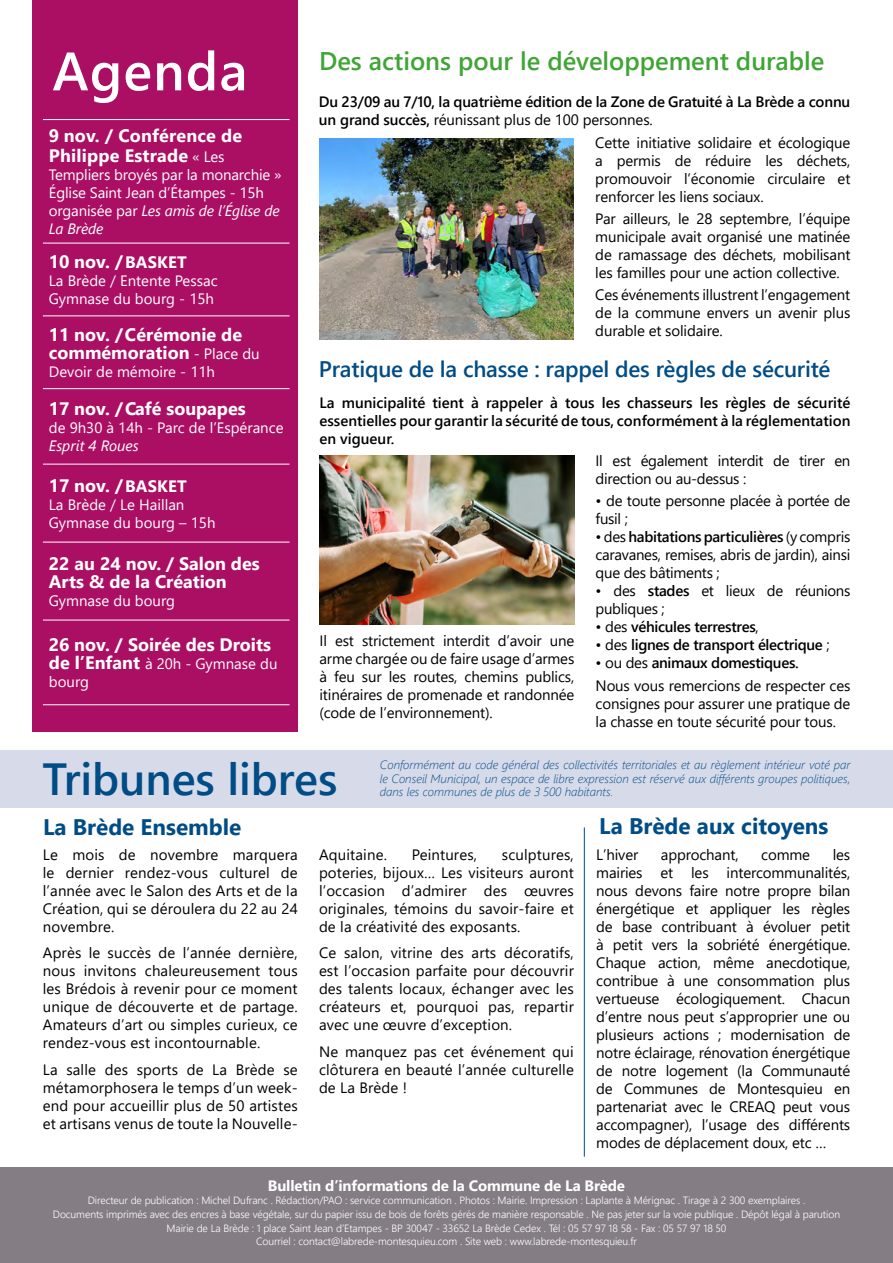
<style>
.page{position:relative;width:893px;height:1263px;background:#fff}
.page>*{position:absolute;margin:0;border:0;box-sizing:border-box;transform-origin:0 0}
.t1{font:600 54px "Segoe UI";letter-spacing:.02em;color:#fff}
.t2{font:600 45px "Segoe UI";color:#004c86}
.t3{font:600 25.5px "Segoe UI";color:#3fa535}
.t4{font:600 22.5px "Segoe UI";letter-spacing:-.01em;color:#004c86}
.t5{font:700 22.5px "Segoe UI";color:#004c86}
.t6{font:700 18px/18px "Segoe UI";color:#fff}
.t7{font:15px/18px "Segoe UI";letter-spacing:-.01em;color:#000;text-align:justify}
.t8{font:600 15px/18px "Segoe UI";letter-spacing:-.01em;color:#000}
.t9{font:15px/18px "Segoe UI";color:#fff}
.t10{font:700 15px "Segoe UI";letter-spacing:-.01em;color:#fff}
.t11{font:15px "Segoe UI";letter-spacing:.01em;color:#000}
.t12{font:italic 15px "Segoe UI";color:#fff}
.t13{font:italic 300 12px/13.5px "Segoe UI";color:#004c86;text-align:justify}
.t14{font:300 10.5px/13.5px "Segoe UI";letter-spacing:-.01em;color:#fff;text-align:center}
.s1{font-weight:400;font-size:15px}
.s2{font-style:italic}
.s3{font-size:16.5px}
.s4{font-weight:700;font-size:18px}
.s5{font-weight:400}
.s6{font-weight:600}
</style>
<div class="page">
<div style="left:0;top:1167px;width:893px;height:96px;background:#847d83"></div>
<div style="left:33px;top:0;width:265px;height:731px;background:#aa0f64"></div>
<div style="left:0;top:750px;width:893px;height:58px;background:#d7dae9"></div>
<hr style="left:584px;top:827px;width:1px;height:330px;background:#004c86">
<hr style="left:43px;top:119px;width:247px;height:1px;background:#fff">
<hr style="left:43px;top:316px;width:247px;height:1px;background:#fff">
<hr style="left:43px;top:388px;width:247px;height:1px;background:#fff">
<hr style="left:43px;top:464px;width:247px;height:1px;background:#fff">
<hr style="left:43px;top:542px;width:247px;height:1px;background:#fff">
<hr style="left:43px;top:620px;width:247px;height:1px;background:#fff">
<hr style="left:43px;top:704px;width:247px;height:1px;background:#fff">
<hr style="left:43px;top:243px;width:247px;height:1px;background:#fff">
<img style="left:319px;top:456px;width:255px;height:168px">
<img style="left:319px;top:139px;width:255px;height:200px">
<h1 class="t1" style="left:52px;top:20px;width:197px">Agenda</h1>
<p class="t6" style="left:49px;top:125px;width:195px;line-height:19.5px">9 nov. / Conférence de<br>Philippe Estrade <span class="s1">« Les</span></p>
<p class="t9" style="left:49px;top:164px;width:234px">Templiers broyés par la monarchie »<br>Église Saint Jean d’Étampes - 15h organisée par <span class="s2">Les amis de l’Église de<br>La Brède</span></p>
<p class="t6" style="left:49px;top:251px;width:140px">10 nov. / <span class="s3">BASKET</span></p>
<p class="t9" style="left:49px;top:270px;width:170px">La Brède / Entente Pessac<br>Gymnase du bourg - 15h</p>
<p class="t6" style="left:49px;top:324px;width:212px">11 nov. /Cérémonie de commémoration <span class="s1">- Place du</span></p>
<p class="t9" style="left:49px;top:361px;width:168px">Devoir de mémoire - 11h</p>
<p class="t6" style="left:49px;top:399px;width:198px">17 nov. / Café soupapes</p>
<p class="t9" style="left:49px;top:418px;width:236px">de 9h30 à 14h - Parc de l’Espérance</p>
<p class="t12" style="left:49px;top:432px;width:91px">Esprit 4 Roues</p>
<p class="t6" style="left:49px;top:475px;width:140px">17 nov. / <span class="s3">BASKET</span></p>
<p class="t9" style="left:49px;top:494px;width:168px">La Brède / Le Haillan<br>Gymnase du bourg – 15h</p>
<p class="t6" style="left:49px;top:553px;width:212px">22 au 24 nov. / Salon des<br>Arts &amp; de la Création</p>
<p class="t9" style="left:49px;top:590px;width:128px">Gymnase du bourg</p>
<p class="t6" style="left:49px;top:634px;width:224px">26 nov. / Soirée des Droits</p>
<p class="t9" style="left:49px;top:653px;width:230px"><span class="s4">de l’Enfant</span> à 20h - Gymnase du bourg</p>
<h3 class="t3" style="left:319px;top:36px;width:507px">Des actions pour le développement durable</h3>
<p class="t8" style="left:319px;top:92px;width:533px">Du 23/09 au 7/10, la quatrième édition de la Zone de Gratuité à La Brède a connu un grand succès, <span class="s5">réunissant plus de 100 personnes.</span></p>
<p class="t7" style="left:595px;top:132px;width:257px">Cette initiative solidaire et écologique a permis de réduire les déchets, promouvoir l’économie circulaire et renforcer les liens sociaux.</p>
<p class="t7" style="left:595px;top:208px;width:257px">Par ailleurs, le 28 septembre, l’équipe municipale avait organisé une matinée de ramassage des déchets, mobilisant les familles pour une action collective.</p>
<p class="t7" style="left:595px;top:284px;width:257px">Ces événements illustrent l’engagement de la commune envers un avenir plus durable et solidaire.</p>
<h3 class="t4" style="left:319px;top:348px;width:513px">Pratique de la chasse : rappel des règles de sécurité</h3>
<p class="t8" style="left:319px;top:392px;width:532px;text-align:justify">La municipalité tient à rappeler à tous les chasseurs les règles de sécurité essentielles pour garantir la sécurité de tous, conformément à la réglementation en vigueur.</p>
<p class="t7" style="left:319px;top:630px;width:256px">Il est strictement interdit d’avoir une arme chargée ou de faire usage d’armes à feu sur les routes, chemins publics, itinéraires de promenade et randonnée (code de l’environnement).</p>
<p class="t7" style="left:596px;top:450px;width:256px">Il est également interdit de tirer en direction ou au-dessus :</p>
<p class="t7" style="left:596px;top:491px;width:256px">• de toute personne placée à portée de fusil ;</p>
<p class="t7" style="left:596px;top:527px;width:256px">• des <span class="s6">habitations particulières</span> (y compris caravanes, remises, abris de jardin), ainsi que des bâtiments ;</p>
<p class="t7" style="left:596px;top:581px;width:256px">• des <span class="s6">stades</span> et lieux de réunions publiques ;</p>
<p class="t8" style="left:596px;top:617px;width:165px"><span class="s5">• des</span> véhicules terrestres<span class="s5">,</span></p>
<p class="t8" style="left:596px;top:635px;width:235px"><span class="s5">• des</span> lignes de transport électrique <span class="s5">;</span></p>
<p class="t7" style="left:596px;top:650px;width:256px;line-height:22.2px">• ou des <span class="s6">animaux domestiques.<br></span>Nous vous remercions de respecter ces</p>
<p class="t7" style="left:596px;top:693px;width:256px">consignes pour assurer une pratique de la chasse en toute sécurité pour tous.</p>
<h2 class="t2" style="left:43px;top:736px;width:297px">Tribunes libres</h2>
<p class="t13" style="left:380px;top:756px;width:472px">Conformément au code général des collectivités territoriales et au règlement intérieur voté par le Conseil Municipal, un espace de libre expression est réservé aux différents groupes politiques, dans les communes de plus de 3 500 habitants.</p>
<h3 class="t5" style="left:43px;top:806px;width:200px">La Brède Ensemble</h3>
<p class="t7" style="left:43px;top:844px;width:256px">Le mois de novembre marquera le dernier rendez-vous culturel de l’année avec le Salon des Arts et de la Création, qui se déroulera du 22 au 24 novembre.</p>
<p class="t7" style="left:43px;top:942px;width:256px">Après le succès de l’année dernière, nous invitons chaleureusement tous les Brédois à revenir pour ce moment unique de découverte et de partage.<br>Amateurs d’art ou simples curieux, ce rendez-vous est incontournable.</p>
<p class="t7" style="left:43px;top:1059px;width:256px">La salle des sports de La Brède se métamorphosera le temps d’un week&shy;end pour accueillir plus de 50 artistes et artisans venus de toute la Nouvelle-</p>
<p class="t7" style="left:319px;top:844px;width:256px;text-indent:183px">sculptures, poteries, bijoux… Les visiteurs auront l’occasion d’admirer des œuvres originales, témoins du savoir-faire et de la créativité des exposants.</p>
<p class="t7" style="left:319px;top:942px;width:256px">Ce salon, vitrine des arts décoratifs, est l’occasion parfaite pour découvrir des talents locaux, échanger avec les créateurs et, pourquoi pas, repartir avec une œuvre d’exception.</p>
<p class="t7" style="left:319px;top:1041px;width:256px">Ne manquez pas cet événement qui clôturera en beauté l’année culturelle de La Brède !</p>
<p class="t11" style="left:319px;top:840px;width:69px">Aquitaine.</p>
<p class="t11" style="left:412px;top:840px;width:67px">Peintures,</p>
<h3 class="t5" style="left:599px;top:805px;width:231px">La Brède aux citoyens</h3>
<p class="t7" style="left:596px;top:844px;width:43px">L’hiver</p>
<p class="t7" style="left:661px;top:844px;width:79px">approchant,</p>
<p class="t7" style="left:761px;top:844px;width:50px">comme</p>
<p class="t7" style="left:596px;top:844px;width:256px;text-indent:236px">les mairies et les intercommunalités, nous devons faire notre propre bilan énergétique et appliquer les règles de base contribuant à évoluer petit à petit vers la sobriété énergétique.<br>Chaque action, même anecdotique, contribue à une consommation plus vertueuse écologiquement. Chacun d’entre nous peut s’approprier une ou plusieurs actions ; modernisation de notre éclairage, rénovation énergétique de notre logement (la Communauté de Communes de Montesquieu en partenariat avec le CREAQ peut vous accompagner), l’usage des différents modes de déplacement doux, etc …</p>
<p class="t10" style="left:268px;top:1171px;width:359px">Bulletin d’informations de la Commune de La Brède</p>
<p class="t14" style="left:53px;top:1193px;width:789px">Directeur de publication : Michel Dufranc . Rédaction/PAO : service communication . Photos : Mairie. Impression : Laplante à Mérignac . Tirage à 2 300 exemplaires .<br>Documents imprimés avec des encres à base végétale, sur du papier issu de bois de forêts gérés de manière responsable . Ne pas jeter sur la voie publique . Dépôt légal à parution Mairie de La Brède : 1 place Saint Jean d’Etampes - BP 30047 - 33652 La Brède Cedex . Tél : 05 57 97 18 58 - Fax : 05 57 97 18 50<br>Courriel : contact@labrede-montesquieu.com . Site web : www.labrede-montesquieu.fr</p>
</div>
